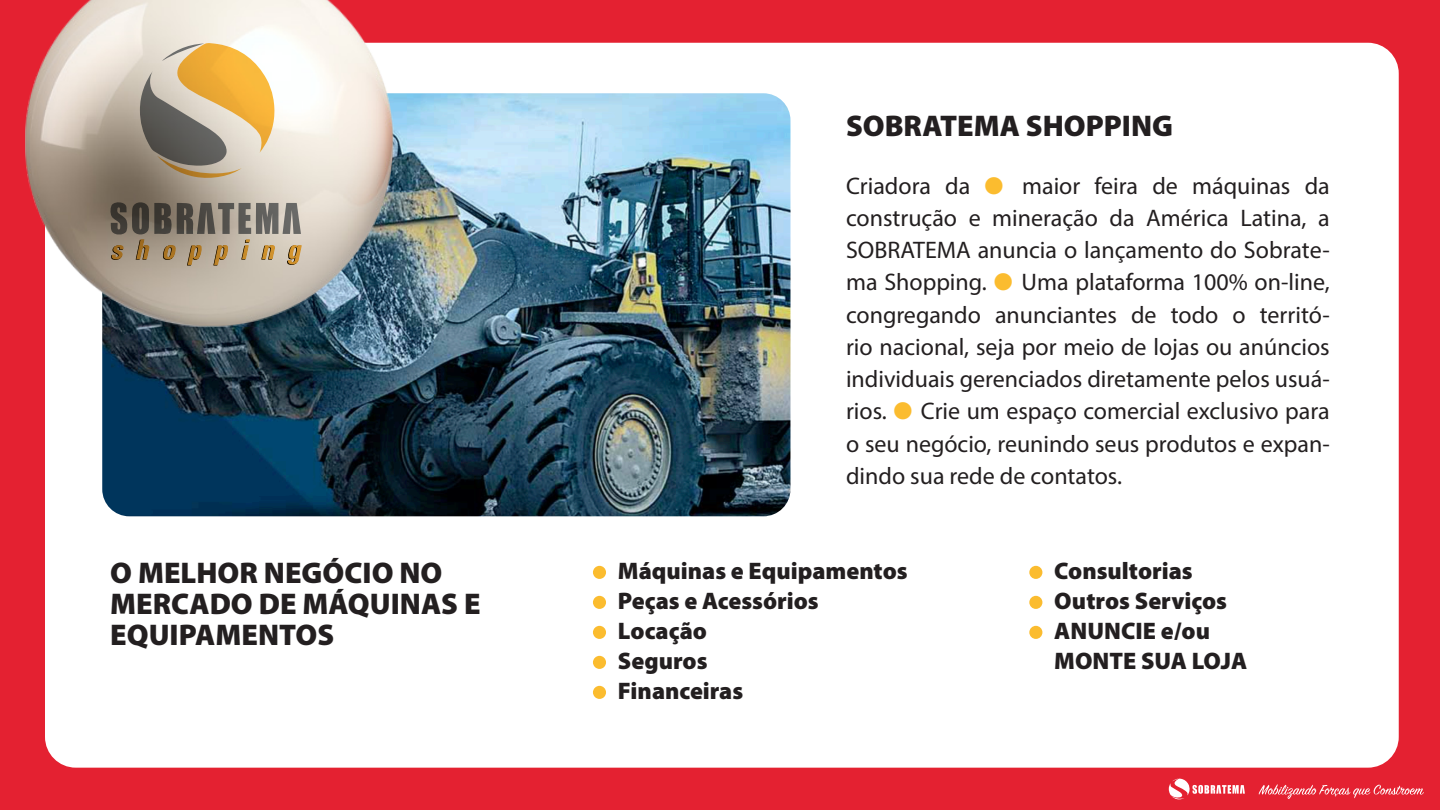
<style>
.page{position:relative;width:1440px;height:810px;background:#e42131}
.page>*{position:absolute;margin:0;border:0;box-sizing:border-box;transform-origin:0 0}
.t1{font:900 30px/30.9px "Myriad Pro";color:#231f20}
.t2{font:24px/32.2px "Myriad Pro";color:#231f20;text-align:justify}
.t3{font:900 24px/30px "Myriad Pro";color:#231f20}
.s1{color:#fbbc2f}
</style>
<div class="page">
<div style="left:45px;top:43px;width:1354px;height:725px;background:#fff;border-radius:31px"></div>
<svg style="left:1169px;top:779px;width:76px;height:21px"></svg>
<svg style="left:1259px;top:784px;width:165px;height:15px"></svg>
<img style="left:102px;top:93px;width:688px;height:423px">
<img style="left:25px;top:0;width:442px;height:349px">
<div style="left:593px;top:566px;width:13px;height:13px;background:#fbbc2f;border-radius:50%"></div>
<div style="left:593px;top:596px;width:13px;height:13px;background:#fbbc2f;border-radius:50%"></div>
<div style="left:593px;top:626px;width:13px;height:13px;background:#fbbc2f;border-radius:50%"></div>
<div style="left:593px;top:656px;width:13px;height:13px;background:#fbbc2f;border-radius:50%"></div>
<div style="left:593px;top:686px;width:13px;height:13px;background:#fbbc2f;border-radius:50%"></div>
<div style="left:1029px;top:566px;width:13px;height:13px;background:#fbbc2f;border-radius:50%"></div>
<div style="left:1029px;top:596px;width:13px;height:13px;background:#fbbc2f;border-radius:50%"></div>
<div style="left:1029px;top:626px;width:13px;height:13px;background:#fbbc2f;border-radius:50%"></div>
<svg style="left:140px;top:43px;width:136px;height:137px;background:#c3ac82"></svg>
<svg style="left:110px;top:201px;width:192px;height:64px;background:#918573"></svg>
<p class="t1" style="left:846px;top:110px;width:329px">SOBRATEMA SHOPPING</p>
<p class="t2" style="left:846px;top:169px;width:485px">Criadora da <span class="s1">●</span> maior feira de máquinas da construção e mineração da América Latina, a SOBRATEMA anuncia o lançamento do Sobrate&shy;ma Shopping. <span class="s1">●</span> Uma plataforma 100% on-line, congregando anunciantes de todo o territó&shy;rio nacional, seja por meio de lojas ou anúncios individuais gerenciados diretamente pelos usuá&shy;rios. <span class="s1">●</span> Crie um espaço comercial exclusivo para o seu negócio, reunindo seus produtos e expan&shy;dindo sua rede de contatos.</p>
<p class="t1" style="left:110px;top:558px;width:372px">O MELHOR NEGÓCIO NO<br>MERCADO DE MÁQUINAS E<br>EQUIPAMENTOS</p>
<p class="t3" style="left:618px;top:556px;width:291px">Máquinas e Equipamentos</p>
<p class="t3" style="left:618px;top:586px;width:202px">Peças e Acessórios</p>
<p class="t3" style="left:618px;top:616px;width:91px">Locação</p>
<p class="t3" style="left:618px;top:646px;width:91px">Seguros</p>
<p class="t3" style="left:618px;top:676px;width:127px">Financeiras</p>
<p class="t3" style="left:1054px;top:556px;width:140px">Consultorias</p>
<p class="t3" style="left:1054px;top:586px;width:174px">Outros Serviços</p>
<p class="t3" style="left:1054px;top:616px;width:195px">ANUNCIE e/ou<br>MONTE SUA LOJA</p>
</div>
